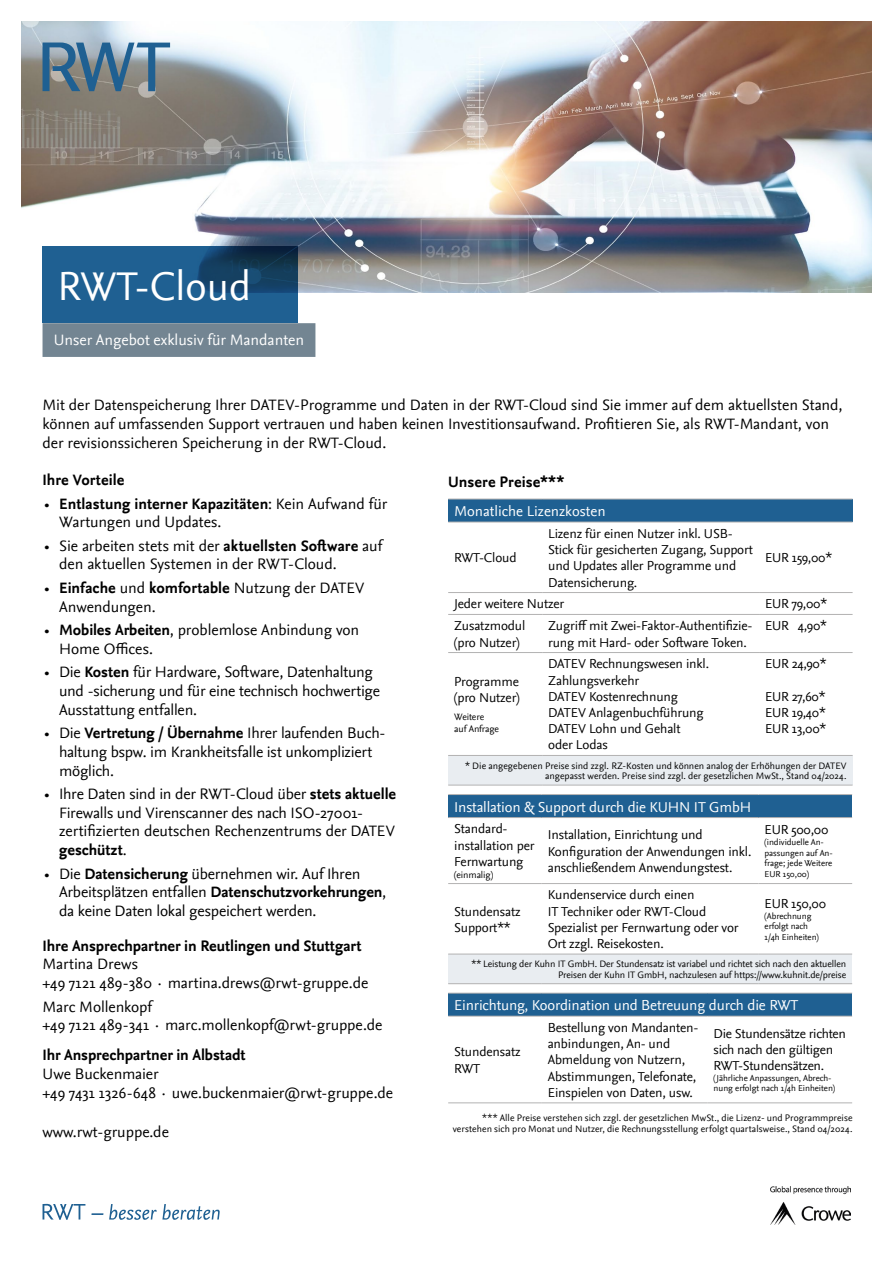
<style>
.page{position:relative;width:893px;height:1263px;background:#fff}
.page>*{position:absolute;margin:0;border:0;box-sizing:border-box;transform-origin:0 0}
.t1{font:42px "Nexus Sans OT";color:#fff}
.t2{font:15.75px/18.9px "Nexus Sans OT";letter-spacing:-.005em;color:#000}
.t3{font:700 15.75px "Nexus Sans OT";letter-spacing:-.005em;color:#000}
.t4{font:15.75px "Nexus Sans OT";color:#fff}
.t5{font:15px "Nexus Sans OT";letter-spacing:-.01em;color:#fff}
.t6{font:13.5px/16.2px "Nexus Sans OT";letter-spacing:-.01em;color:#000}
.t7{font:9.75px/10.5px "Nexus Sans OT";color:#000;text-align:right}
.t8{font:9px/10.5px "Nexus Sans OT";letter-spacing:-.005em;color:#000}
.s1{font-weight:700}
</style>
<div class="page">
<img style="left:21px;top:21px;width:851px;height:271px">
<svg style="left:43px;top:1204px;width:42px;height:16px"></svg>
<svg style="left:91px;top:1213px;width:12px;height:2px"></svg>
<svg style="left:109px;top:1204px;width:111px;height:16px"></svg>
<svg style="left:43px;top:43px;width:127px;height:48px"></svg>
<div style="left:448px;top:499px;width:405px;height:23px;background:#1f6092"></div>
<div style="left:448px;top:755px;width:405px;height:30px;background:#e9edf1"></div>
<hr style="left:448px;top:592px;width:94px;height:1px;background:#b3b2b2">
<hr style="left:542px;top:592px;width:217px;height:1px;background:#b3b2b2">
<hr style="left:759px;top:592px;width:94px;height:1px;background:#b3b2b2">
<hr style="left:448px;top:614px;width:94px;height:1px;background:#b3b2b2">
<hr style="left:542px;top:614px;width:217px;height:1px;background:#b3b2b2">
<hr style="left:759px;top:614px;width:94px;height:1px;background:#b3b2b2">
<hr style="left:448px;top:652px;width:94px;height:1px;background:#b3b2b2">
<hr style="left:542px;top:652px;width:217px;height:1px;background:#b3b2b2">
<hr style="left:759px;top:652px;width:94px;height:1px;background:#b3b2b2">
<hr style="left:448px;top:755px;width:94px;height:1px;background:#b3b2b2">
<hr style="left:542px;top:755px;width:217px;height:1px;background:#b3b2b2">
<hr style="left:759px;top:755px;width:94px;height:1px;background:#b3b2b2">
<hr style="left:448px;top:785px;width:94px;height:1px;background:#b3b2b2">
<hr style="left:542px;top:785px;width:217px;height:1px;background:#b3b2b2">
<hr style="left:759px;top:785px;width:94px;height:1px;background:#b3b2b2">
<hr style="left:448px;top:499px;width:94px;height:1px;background:#b3b2b2">
<hr style="left:542px;top:499px;width:217px;height:1px;background:#b3b2b2">
<hr style="left:759px;top:499px;width:94px;height:1px;background:#b3b2b2">
<hr style="left:448px;top:522px;width:94px;height:1px;background:#b3b2b2">
<hr style="left:542px;top:522px;width:217px;height:1px;background:#b3b2b2">
<hr style="left:759px;top:522px;width:94px;height:1px;background:#b3b2b2">
<div style="left:448px;top:794px;width:404px;height:23px;background:#1f6092"></div>
<div style="left:448px;top:954px;width:404px;height:30px;background:#e9edf1"></div>
<hr style="left:448px;top:817px;width:94px;height:1px;background:#b3b2b2">
<hr style="left:542px;top:817px;width:217px;height:1px;background:#b3b2b2">
<hr style="left:759px;top:817px;width:93px;height:1px;background:#b3b2b2">
<hr style="left:448px;top:883px;width:94px;height:1px;background:#b3b2b2">
<hr style="left:542px;top:883px;width:217px;height:1px;background:#b3b2b2">
<hr style="left:759px;top:883px;width:93px;height:1px;background:#b3b2b2">
<hr style="left:448px;top:954px;width:94px;height:1px;background:#b3b2b2">
<hr style="left:542px;top:954px;width:217px;height:1px;background:#b3b2b2">
<hr style="left:759px;top:954px;width:93px;height:1px;background:#b3b2b2">
<hr style="left:448px;top:983px;width:94px;height:1px;background:#b3b2b2">
<hr style="left:542px;top:983px;width:217px;height:1px;background:#b3b2b2">
<hr style="left:759px;top:983px;width:93px;height:1px;background:#b3b2b2">
<hr style="left:448px;top:794px;width:94px;height:1px;background:#b3b2b2">
<hr style="left:542px;top:794px;width:217px;height:1px;background:#b3b2b2">
<hr style="left:759px;top:794px;width:93px;height:1px;background:#b3b2b2">
<div style="left:448px;top:993px;width:404px;height:23px;background:#1f6092"></div>
<hr style="left:448px;top:1016px;width:94px;height:1px;background:#b3b2b2">
<hr style="left:542px;top:1016px;width:166px;height:1px;background:#b3b2b2">
<hr style="left:708px;top:1016px;width:144px;height:1px;background:#b3b2b2">
<hr style="left:448px;top:1102px;width:94px;height:1px;background:#b3b2b2">
<hr style="left:542px;top:1102px;width:166px;height:1px;background:#b3b2b2">
<hr style="left:708px;top:1102px;width:144px;height:1px;background:#b3b2b2">
<hr style="left:448px;top:993px;width:94px;height:1px;background:#b3b2b2">
<hr style="left:542px;top:993px;width:166px;height:1px;background:#b3b2b2">
<hr style="left:708px;top:993px;width:144px;height:1px;background:#b3b2b2">
<div style="left:43px;top:323px;width:272px;height:34px;background:#738592"></div>
<svg style="left:43px;top:247px;width:255px;height:76px;fill:#1f6092"></svg>
<img style="left:770px;top:1187px;width:80px;height:37px">
<h1 class="t1" style="left:57px;top:263px;width:195px">RWT-Cloud</h1>
<p class="t4" style="left:54px;top:331px;width:252px">Unser Angebot exklusiv für Mandanten</p>
<p class="t2" style="left:43px;top:396px;width:801px">Mit der Datenspeicherung Ihrer DATEV-Programme und Daten in der RWT-Cloud sind Sie immer auf dem aktuellsten Stand, können auf umfassenden Support vertrauen und haben keinen Investitionsaufwand. Profitieren Sie, als RWT-Mandant, von der revisionssicheren Speicherung in der RWT-Cloud.</p>
<p class="t3" style="left:448px;top:473px;width:118px">Unsere Preise***</p>
<p class="t5" style="left:454px;top:503px;width:153px">Monatliche Lizenzkosten</p>
<p class="t6" style="left:454px;top:550px;width:64px">RWT-Cloud</p>
<p class="t3" style="left:43px;top:471px;width:83px">Ihre Vorteile</p>
<p class="t2" style="left:59px;top:494px;width:330px;text-indent:-15px">• <span class="s1">Entlastung interner Kapazitäten</span>: Kein Aufwand für<br>Wartungen und Updates.</p>
<p class="t2" style="left:59px;top:536px;width:324px;text-indent:-15px">• Sie arbeiten stets mit der <span class="s1">aktuellsten Software</span> auf den aktuellen Systemen in der RWT-Cloud.</p>
<p class="t2" style="left:59px;top:578px;width:307px;text-indent:-15px">• <span class="s1">Einfache</span> und <span class="s1">komfortable</span> Nutzung der DATEV<br>Anwendungen.</p>
<p class="t2" style="left:59px;top:621px;width:301px;text-indent:-15px">• <span class="s1">Mobiles Arbeiten</span>, problemlose Anbindung von<br>Home Offices.</p>
<p class="t2" style="left:59px;top:663px;width:323px;text-indent:-14px">• Die <span class="s1">Kosten</span> für Hardware, Software, Datenhaltung und -sicherung und für eine technisch hochwertige<br>Ausstattung entfallen.</p>
<p class="t2" style="left:59px;top:724px;width:328px;text-indent:-14px">• Die <span class="s1">Vertretung / Übernahme</span> Ihrer laufenden Buch&shy;haltung bspw. im Krankheitsfalle ist unkompliziert möglich.</p>
<p class="t2" style="left:59px;top:784px;width:339px;text-indent:-14px">• Ihre Daten sind in der RWT-Cloud über <span class="s1">stets aktuelle </span>Firewalls und Virenscanner des nach ISO-27001- zertifizierten deutschen Rechenzentrums der DATEV <span class="s1">geschützt</span>.</p>
<p class="t2" style="left:59px;top:864px;width:329px;text-indent:-14px">• Die <span class="s1">Datensicherung</span> übernehmen wir. Auf Ihren<br>Arbeitsplätzen entfallen <span class="s1">Datenschutzvorkehrungen</span>, da keine Daten lokal gespeichert werden.</p>
<p class="t3" style="left:43px;top:936px;width:320px">Ihre Ansprechpartner in Reutlingen und Stuttgart</p>
<p class="t2" style="left:43px;top:955px;width:327px">Martina Drews<br>+49 7121 489-380 · martina.drews@rwt-gruppe.de</p>
<p class="t2" style="left:43px;top:997px;width:341px">Marc Mollenkopf<br>+49 7121 489-341 · marc.mollenkopf@rwt-gruppe.de</p>
<p class="t3" style="left:43px;top:1046px;width:205px">Ihr Ansprechpartner in Albstadt</p>
<p class="t2" style="left:43px;top:1065px;width:352px">Uwe Buckenmaier<br>+49 7431 1326-648 · uwe.buckenmaier@rwt-gruppe.de</p>
<p class="t2" style="left:43px;top:1122px;width:128px">www.rwt-gruppe.de</p>
<p class="t6" style="left:548px;top:526px;width:206px">Lizenz für einen Nutzer inkl. USB-<br>Stick für gesicherten Zugang, Support und Updates aller Programme und<br>Datensicherung.</p>
<p class="t6" style="left:765px;top:550px;width:69px">EUR 159,00*</p>
<p class="t6" style="left:454px;top:596px;width:112px">Jeder weitere Nutzer</p>
<p class="t6" style="left:765px;top:596px;width:64px">EUR 79,00*</p>
<p class="t6" style="left:454px;top:618px;width:73px">Zusatzmodul (pro Nutzer)</p>
<p class="t6" style="left:548px;top:618px;width:206px">Zugriff mit Zwei-Faktor-Authentifizie&shy;rung mit Hard- oder Software Token.</p>
<p class="t6" style="left:765px;top:618px;width:64px">EUR 4,90*</p>
<p class="t6" style="left:454px;top:674px;width:67px">Programme (pro Nutzer)</p>
<p class="t7" style="left:454px;top:712px;width:46px;line-height:11.7px;text-align:left">Weitere<br>auf Anfrage</p>
<p class="t6" style="left:548px;top:656px;width:162px">DATEV Rechnungswesen inkl.<br>Zahlungsverkehr<br>DATEV Kostenrechnung<br>DATEV Anlagenbuchführung<br>DATEV Lohn und Gehalt<br>oder Lodas</p>
<p class="t6" style="left:765px;top:656px;width:63px">EUR 24,90*</p>
<p class="t6" style="left:765px;top:689px;width:63px;text-align:justify">EUR 27,60* EUR 19,40* EUR 13,00*</p>
<p class="t7" style="left:465px;top:760px;width:383px">* Die angegebenen Preise sind zzgl. RZ-Kosten und können analog der Erhöhungen der DATEV angepasst werden. Preise sind zzgl. der gesetzlichen MwSt., Stand 04/2024.</p>
<p class="t5" style="left:454px;top:798px;width:298px">Installation &amp; Support durch die KUHN IT GmbH</p>
<p class="t6" style="left:454px;top:821px;width:82px">Standard&shy;installation per<br>Fernwartung</p>
<p class="t7" style="left:454px;top:869px;width:40px">(einmalig)</p>
<p class="t6" style="left:548px;top:827px;width:205px">Installation, Einrichtung und<br>Konfiguration der Anwendungen inkl. anschließendem Anwendungstest.</p>
<p class="t6" style="left:765px;top:822px;width:65px">EUR 500,00</p>
<p class="t8" style="left:765px;top:837px;width:70px">(individuelle An&shy;passungen auf An&shy;frage; jede Weitere<br>EUR 150,00)</p>
<p class="t6" style="left:548px;top:887px;width:192px">Kundenservice durch einen<br>IT Techniker oder RWT-Cloud<br>Spezialist per Fernwartung oder vor<br>Ort zzgl. Reisekosten.</p>
<p class="t6" style="left:765px;top:896px;width:63px">EUR 150,00</p>
<p class="t6" style="left:454px;top:903px;width:68px">Stundensatz<br>Support**</p>
<p class="t8" style="left:765px;top:911px;width:56px">(Abrechnung erfolgt nach<br>1/4h Einheiten)</p>
<p class="t7" style="left:472px;top:959px;width:376px">** Leistung der Kuhn IT GmbH. Der Stundensatz ist variabel und richtet sich nach den aktuellen<br>Preisen der Kuhn IT GmbH, nachzulesen auf https://www.kuhnit.de/preise</p>
<p class="t5" style="left:454px;top:997px;width:346px">Einrichtung, Koordination und Betreuung durch die RWT</p>
<p class="t6" style="left:454px;top:1044px;width:68px">Stundensatz<br>RWT</p>
<p class="t6" style="left:548px;top:1020px;width:152px">Bestellung von Mandanten&shy;anbindungen, An- und<br>Abmeldung von Nutzern,<br>Abstimmungen, Telefonate,<br>Einspielen von Daten, usw.</p>
<p class="t6" style="left:714px;top:1025px;width:134px">Die Stundensätze richten sich nach den gültigen<br>RWT-Stundensätzen.</p>
<p class="t8" style="left:714px;top:1073px;width:123px">(Jährliche Anpassungen, Abrech&shy;nung erfolgt nach 1/4h Einheiten)</p>
<p class="t7" style="left:453px;top:1113px;width:401px">*** Alle Preise verstehen sich zzgl. der gesetzlichen MwSt., die Lizenz- und Programmpreise verstehen sich pro Monat und Nutzer, die Rechnungsstellung erfolgt quartalsweise., Stand 04/2024.</p>
</div>
